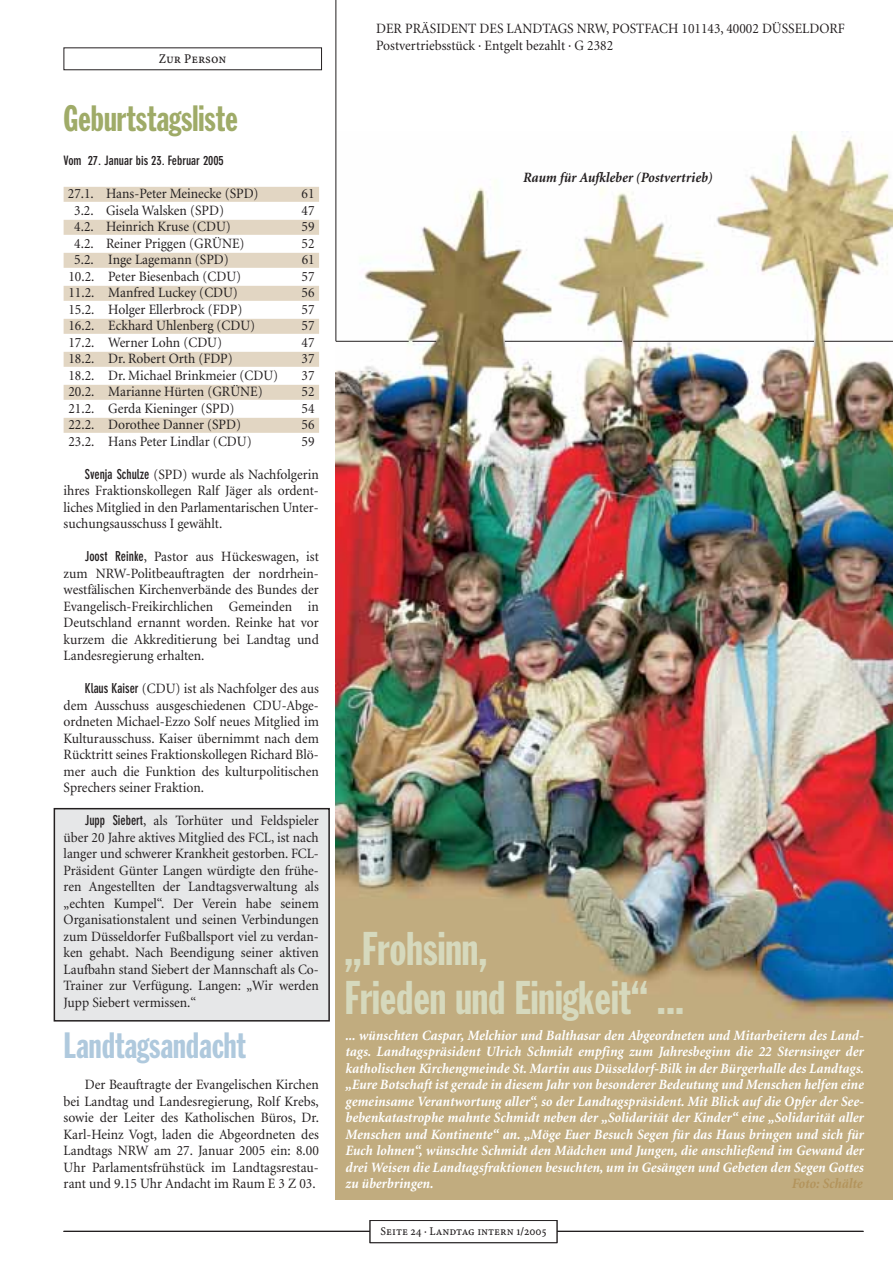
<style>
.page{position:relative;width:893px;height:1263px;background:#fff}
.page>*{position:absolute;margin:0;border:0;box-sizing:border-box;transform-origin:0 0}
.t1{font:46.5px/49.5px "Franklin Gothic Extra Cond";color:#d6d9bd}
.t2{font:36px "Franklin Gothic Extra Cond";color:#9fab68}
.t3{font:36px "Franklin Gothic Extra Cond";color:#afc9dd}
.t4{font:14.25px/16.5px "Minion";color:#231f20;text-align:justify;scale:.95 1}
.t5{font:italic 700 14.25px/16.5px "Minion";color:#fff;scale:.95 1}
.t6{font:italic 700 14.25px "Minion";color:#231f20;scale:.95 1}
.t7{font:italic 700 14.25px "Minion";color:#b3945c;scale:.95 1}
.t8{font:13.5px "WDR Minion Caps";color:#231f20}
.t9{font:700 condensed 12.75px "DIN Neuzeit Grotesk";color:#231f20}
.t10{font:12px "WDR Minion Caps";color:#231f20}
.s1{font-family:"DIN Neuzeit Grotesk";font-weight:700;font-stretch:condensed;font-size:13.5px}
</style>
<div class="page">
<div style="left:54px;top:809px;width:275px;height:212px;background:#e6e7e8"></div>
<div style="left:54px;top:808px;width:276px;height:214px;border:2px solid #231f20"></div>
<div style="left:64px;top:187px;width:255px;height:15px;background:#e2d6c3"></div>
<div style="left:64px;top:220px;width:255px;height:15px;background:#e2d6c3"></div>
<div style="left:64px;top:253px;width:255px;height:15px;background:#e2d6c3"></div>
<div style="left:64px;top:286px;width:255px;height:15px;background:#e2d6c3"></div>
<div style="left:64px;top:319px;width:255px;height:15px;background:#e2d6c3"></div>
<div style="left:64px;top:352px;width:255px;height:15px;background:#e2d6c3"></div>
<div style="left:64px;top:385px;width:255px;height:15px;background:#e2d6c3"></div>
<div style="left:64px;top:418px;width:255px;height:15px;background:#e2d6c3"></div>
<img style="left:336px;top:132px;width:556px;height:1067px">
<hr style="left:335px;top:0;width:1px;height:341px;background:#231f20">
<hr style="left:336px;top:341px;width:72px;height:1px;background:#231f20">
<hr style="left:505px;top:341px;width:117px;height:1px;background:#231f20">
<hr style="left:632px;top:341px;width:182px;height:1px;background:#231f20">
<hr style="left:823px;top:341px;width:69px;height:1px;background:#231f20">
<svg style="left:412px;top:341px;width:24px;height:1px"></svg>
<hr style="left:64px;top:1231px;width:799px;height:1px;background:#231f20">
<div style="left:370px;top:1221px;width:187px;height:22px;background:#fff"></div>
<div style="left:370px;top:1220px;width:187px;height:23px;border:1px solid #231f20"></div>
<p class="t8" style="left:159px;top:50px;width:69px">Zur Person</p>
<h2 class="t2" style="left:64px;top:106px;width:176px">Geburtstagsliste</h2>
<p class="t9" style="left:64px;top:156px;width:162px">Vom 27. Januar bis 23. Februar 2005</p>
<p class="t4" style="left:68px;top:186px;width:202px">27.1. Hans-Peter Meinecke (SPD)</p>
<p class="t4" style="left:301px;top:186px;width:15px">61</p>
<p class="t4" style="left:74px;top:203px;width:159px">3.2. Gisela Walsken (SPD)</p>
<p class="t4" style="left:301px;top:203px;width:15px">47</p>
<p class="t4" style="left:74px;top:219px;width:166px">4.2. Heinrich Kruse (CDU)</p>
<p class="t4" style="left:301px;top:219px;width:15px">59</p>
<p class="t4" style="left:74px;top:236px;width:181px">4.2. Reiner Priggen (GRÜNE)</p>
<p class="t4" style="left:301px;top:236px;width:15px">52</p>
<p class="t4" style="left:74px;top:252px;width:164px">5.2. Inge Lagemann (SPD)</p>
<p class="t4" style="left:301px;top:252px;width:15px">61</p>
<p class="t4" style="left:68px;top:269px;width:183px">10.2. Peter Biesenbach (CDU)</p>
<p class="t4" style="left:301px;top:269px;width:15px">57</p>
<p class="t4" style="left:68px;top:285px;width:180px">11.2. Manfred Luckey (CDU)</p>
<p class="t4" style="left:301px;top:285px;width:15px">56</p>
<p class="t4" style="left:68px;top:302px;width:184px">15.2. Holger Ellerbrock (FDP)</p>
<p class="t4" style="left:301px;top:302px;width:15px">57</p>
<p class="t4" style="left:68px;top:318px;width:198px">16.2. Eckhard Uhlenberg (CDU)</p>
<p class="t4" style="left:301px;top:318px;width:15px">57</p>
<p class="t4" style="left:68px;top:335px;width:163px">17.2. Werner Lohn (CDU)</p>
<p class="t4" style="left:301px;top:335px;width:15px">47</p>
<p class="t4" style="left:68px;top:351px;width:174px">18.2. Dr. Robert Orth (FDP)</p>
<p class="t4" style="left:301px;top:351px;width:15px">37</p>
<p class="t4" style="left:68px;top:368px;width:222px">18.2. Dr. Michael Brinkmeier (CDU)</p>
<p class="t4" style="left:301px;top:368px;width:15px">37</p>
<p class="t4" style="left:68px;top:384px;width:206px">20.2. Marianne Hürten (GRÜNE)</p>
<p class="t4" style="left:301px;top:384px;width:15px">52</p>
<p class="t4" style="left:68px;top:401px;width:176px">21.2. Gerda Kieninger (SPD)</p>
<p class="t4" style="left:301px;top:401px;width:15px">54</p>
<p class="t4" style="left:68px;top:417px;width:183px">22.2. Dorothee Danner (SPD)</p>
<p class="t4" style="left:301px;top:417px;width:15px">56</p>
<p class="t4" style="left:68px;top:434px;width:194px">23.2. Hans Peter Lindlar (CDU)</p>
<p class="t4" style="left:301px;top:434px;width:15px">59</p>
<p class="t4" style="left:64px;top:467px;width:270px;text-indent:21px"><span class="s1">Svenja Schulze</span> (SPD) wurde als Nachfolgerin ihres Fraktionskollegen Ralf Jäger als ordent&shy;liches Mitglied in den Parlamentarischen Unter&shy;suchungsausschuss I gewählt.</p>
<p class="t4" style="left:64px;top:549px;width:270px;text-indent:21px"><span class="s1">Joost Reinke</span>, Pastor aus Hückeswagen, ist zum NRW-Politbeauftragten der nordrhein&shy;westfälischen Kirchenverbände des Bundes der Evangelisch-Freikirchlichen Gemeinden in Deutschland ernannt worden. Reinke hat vor kurzem die Akkreditierung bei Landtag und Landesregierung erhalten.</p>
<p class="t4" style="left:64px;top:681px;width:270px;text-indent:21px"><span class="s1">Klaus Kaiser</span> (CDU) ist als Nachfolger des aus dem Ausschuss ausgeschiedenen CDU-Abge&shy;ordneten Michael-Ezzo Solf neues Mitglied im Kulturausschuss. Kaiser übernimmt nach dem Rücktritt seines Fraktionskollegen Richard Blö&shy;mer auch die Funktion des kulturpolitischen Sprechers seiner Fraktion.</p>
<p class="t4" style="left:64px;top:814px;width:270px;text-indent:21px"><span class="s1">Jupp Siebert</span>, als Torhüter und Feldspieler über 20 Jahre aktives Mitglied des FCL, ist nach langer und schwerer Krankheit gestorben. FCL-Präsident Günter Langen würdigte den frühe&shy;ren Angestellten der Landtagsverwaltung als „echten Kumpel“. Der Verein habe seinem Organisationstalent und seinen Verbindungen zum Düsseldorfer Fußballsport viel zu verdan&shy;ken gehabt. Nach Beendigung seiner aktiven Laufbahn stand Siebert der Mannschaft als Co-Trainer zur Verfügung. Langen: „Wir werden Jupp Siebert vermissen.“</p>
<h2 class="t3" style="left:64px;top:1032px;width:184px">Landtagsandacht</h2>
<p class="t4" style="left:64px;top:1077px;width:270px;text-indent:21px">Der Beauftragte der Evangelischen Kirchen bei Landtag und Landesregierung, Rolf Krebs, sowie der Leiter des Katholischen Büros, Dr.<br>Karl-Heinz Vogt, laden die Abgeordneten des Landtags NRW am 27. Januar 2005 ein: 8.00<br>Uhr Parlamentsfrühstück im Landtagsrestau&shy;rant und 9.15 Uhr Andacht im Raum E 3 Z 03.</p>
<p class="t4" style="left:376px;top:21px;width:495px">DER PRÄSIDENT DES LANDTAGS NRW, POSTFACH 101143, 40002 DÜSSELDORF<br>Postvertriebsstück · Entgelt bezahlt · G 2382</p>
<p class="t6" style="left:522px;top:171px;width:201px">Raum für Aufkleber (Postvertrieb)</p>
<h1 class="t1" style="left:344px;top:927px;width:341px">„Frohsinn,<br>Frieden und Einigkeit“ ...</h1>
<p class="t5" style="left:345px;top:1028px;width:547px">... wünschten Caspar, Melchior und Balthasar den Abgeordneten und Mitarbeitern des Land&shy;tags. Landtagspräsident Ulrich Schmidt empfing zum Jahresbeginn die 22 Sternsinger der katholischen Kirchengmeinde St. Martin aus Düsseldorf-Bilk in der Bürgerhalle des Landtags. „Eure Botschaft ist gerade in diesem Jahr von besonderer Bedeutung und Menschen helfen eine gemeinsame Verantwortung aller“, so der Landtagspräsident. Mit Blick auf die Opfer der See&shy;bebenkatastrophe mahnte Schmidt neben der „Solidarität der Kinder“ eine „Solidarität aller Menschen und Kontinente“ an. „Möge Euer Besuch Segen für das Haus bringen und sich für Euch lohnen“, wünschte Schmidt den Mädchen und Jungen, die anschließend im Gewand der drei Weisen die Landtagsfraktionen besuchten, um in Gesängen und Gebeten den Segen Gottes zu überbringen.</p>
<p class="t7" style="left:791px;top:1178px;width:76px">Foto: Schälte</p>
<p class="t10" style="left:377px;top:1224px;width:174px">Seite 24 · Landtag intern 10/2004</p>
<p class="t10" style="left:380px;top:1224px;width:167px">Seite 24 · Landtag intern 1/2005</p>
<p class="t10" style="left:515px;top:1224px;width:7px">7</p>
<p class="t10" style="left:541px;top:1224px;width:7px">4</p>
</div>
